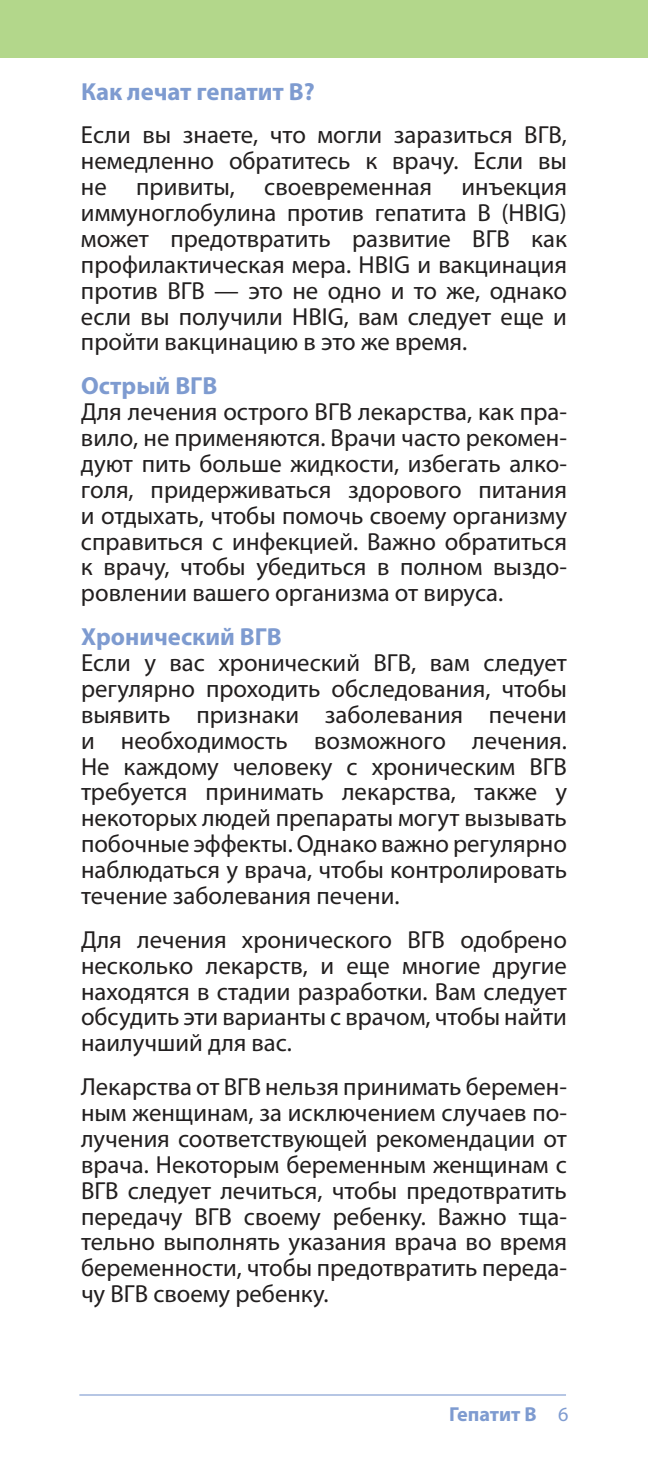
<style>
.page{position:relative;width:648px;height:1458px;background:#fff}
.page>*{position:absolute;margin:0;border:0;box-sizing:border-box;transform-origin:0 0}
.t1{font:24.75px/25.9px "Myriad Pro";color:#221f1f;text-align:justify}
.t2{font:700 24.75px "Myriad Pro";color:#7e9bd0}
.t3{font:700 20.25px "Myriad Pro";letter-spacing:-.005em;color:#7e9bd0}
.s1{font-weight:400}
</style>
<div class="page">
<div style="left:0;top:0;width:648px;height:58px;background:#b3d78b"></div>
<hr style="left:79px;top:1394px;width:487px;height:2px;background:#7e9bd0">
<p class="t2" style="left:81px;top:82px;width:235px">Как лечат гепатит B?</p>
<p class="t1" style="left:81px;top:124px;width:488px">Если вы знаете, что могли заразиться ВГВ, немедленно обратитесь к врачу. Если вы не привиты, своевременная инъекция иммуноглобулина против гепатита B (HBIG) может предотвратить развитие ВГВ как профилактическая мера. HBIG и вакцинация против ВГВ — это не одно и то же, однако если вы получили HBIG, вам следует еще и пройти вакцинацию в это же время.</p>
<p class="t2" style="left:81px;top:377px;width:138px">Острый ВГВ</p>
<p class="t1" style="left:81px;top:401px;width:488px">Для лечения острого ВГВ лекарства, как пра&shy;вило, не применяются. Врачи часто рекомен&shy;дуют пить больше жидкости, избегать алко&shy;голя, придерживаться здорового питания и отдыхать, чтобы помочь своему организму справиться с инфекцией. Важно обратиться к врачу, чтобы убедиться в полном выздо&shy;ровлении вашего организма от вируса.</p>
<p class="t2" style="left:81px;top:628px;width:202px">Хронический ВГВ</p>
<p class="t1" style="left:81px;top:652px;width:488px">Если у вас хронический ВГВ, вам следует регулярно проходить обследования, чтобы выявить признаки заболевания печени и необходимость возможного лечения.<br>Не каждому человеку с хроническим ВГВ требуется принимать лекарства, также у некоторых людей препараты могут вызывать побочные эффекты. Однако важно регулярно наблюдаться у врача, чтобы контролировать течение заболевания печени.</p>
<p class="t1" style="left:81px;top:929px;width:488px">Для лечения хронического ВГВ одобрено несколько лекарств, и еще многие другие находятся в стадии разработки. Вам следует обсудить эти варианты с врачом, чтобы найти наилучший для вас.</p>
<p class="t1" style="left:81px;top:1076px;width:488px">Лекарства от ВГВ нельзя принимать беремен&shy;ным женщинам, за исключением случаев по&shy;лучения соответствующей рекомендации от врача. Некоторым беременным женщинам с ВГВ следует лечиться, чтобы предотвратить передачу ВГВ своему ребенку. Важно тща&shy;тельно выполнять указания врача во время беременности, чтобы предотвратить переда&shy;чу ВГВ своему ребенку.</p>
<p class="t3" style="left:449px;top:1407px;width:121px">Гепатит B <span class="s1">6</span></p>
</div>
